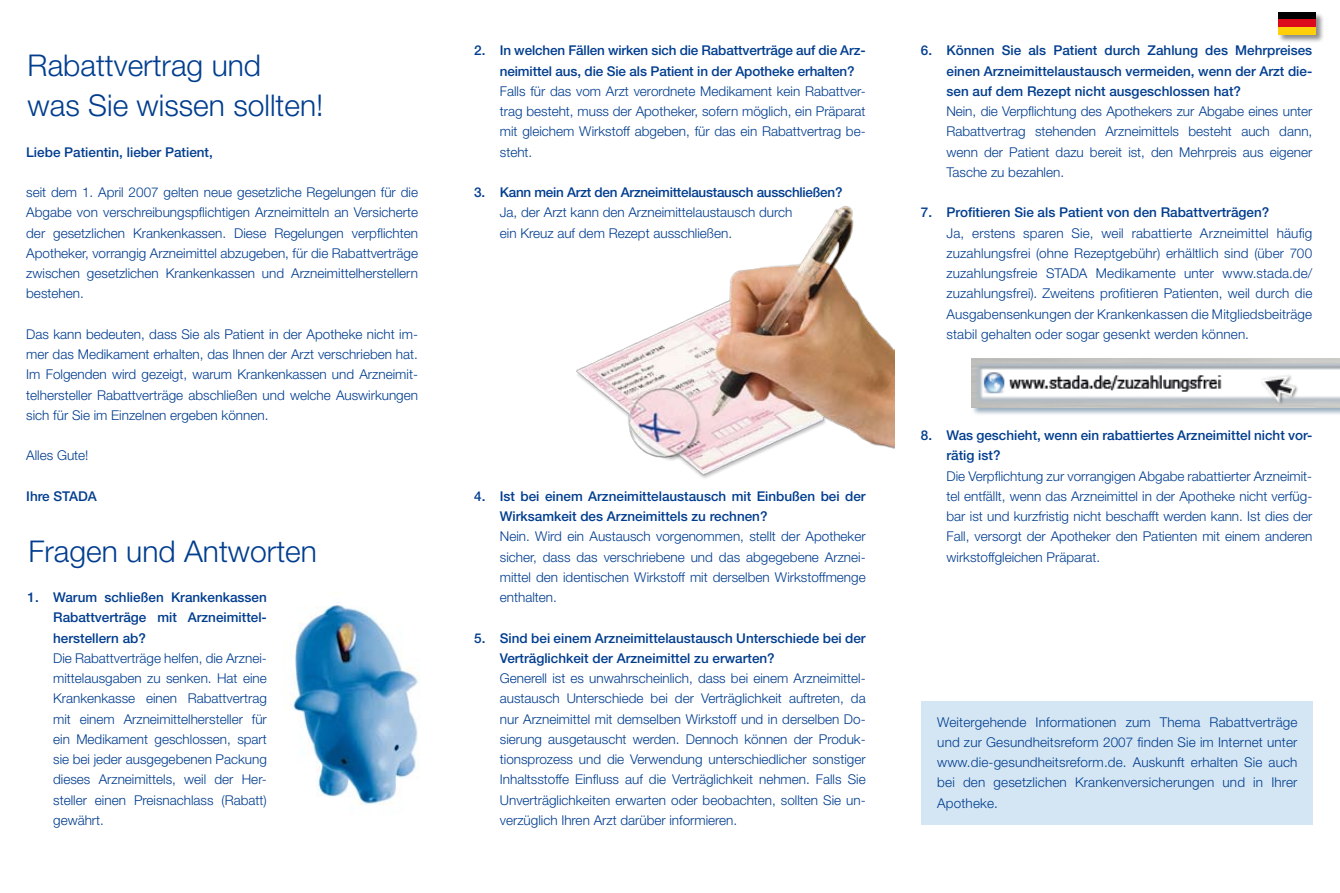
<style>
.page{position:relative;width:1340px;height:893px;background:#fff}
.page>*{position:absolute;margin:0;border:0;box-sizing:border-box;transform-origin:0 0}
.t1{font:300 30px/40.5px "Helvetica Neue LT Std";color:#003d8f}
.t2{font:300 13.5px/20.2px "Helvetica Neue LT Std";color:#003d8f;text-align:justify}
.t3{font:500 13.5px/20.2px "Helvetica Neue LT Std";color:#003d8f}
.t4{font:500 13.5px "Helvetica Neue LT Std";letter-spacing:-.02em;color:#003d8f}
</style>
<div class="page">
<div style="left:921px;top:702px;width:391px;height:123px;background:#d4e6f4"></div>
<img style="left:290px;top:605px;width:129px;height:204px">
<div style="left:1277px;top:12px;width:47px;height:32px;background:#000;opacity:.45"></div>
<div style="left:1278px;top:12px;width:37px;height:8px;background:#000"></div>
<div style="left:1278px;top:20px;width:37px;height:7px;background:#dc081b"></div>
<div style="left:1278px;top:27px;width:37px;height:8px;background:#ffcf09"></div>
<img style="left:576px;top:206px;width:318px;height:272px">
<div style="left:971px;top:358px;width:368px;height:58px;background:#567793;opacity:.6"></div>
<img style="left:971px;top:358px;width:368px;height:49px">
<h1 class="t1" style="left:28px;top:44px;width:297px">Rabattvertrag und<br>was Sie wissen sollten!</h1>
<p class="t3" style="left:26px;top:141px;width:188px">Liebe Patientin, lieber Patient,</p>
<p class="t2" style="left:26px;top:182px;width:393px">seit dem 1. April 2007 gelten neue gesetzliche Regelungen für die Abgabe von verschreibungspflichtigen Arzneimitteln an Versicherte der gesetzlichen Krankenkassen. Diese Regelungen verpflichten Apotheker, vorrangig Arzneimittel abzugeben, für die Rabattverträge zwischen gesetzlichen Krankenkassen und Arzneimittelherstellern bestehen.</p>
<p class="t2" style="left:26px;top:324px;width:393px">Das kann bedeuten, dass Sie als Patient in der Apotheke nicht im&shy;mer das Medikament erhalten, das Ihnen der Arzt verschrieben hat.<br>Im Folgenden wird gezeigt, warum Krankenkassen und Arzneimit&shy;telhersteller Rabattverträge abschließen und welche Auswirkungen sich für Sie im Einzelnen ergeben können.</p>
<p class="t2" style="left:26px;top:445px;width:64px">Alles Gute!</p>
<p class="t3" style="left:26px;top:486px;width:72px">Ihre STADA</p>
<h1 class="t1" style="left:28px;top:530px;width:290px">Fragen und Antworten</h1>
<p class="t3" style="left:53px;top:587px;width:215px;text-align:justify;text-indent:-26px">1. Warum schließen Krankenkassen Rabattverträge mit Arzneimittel&shy;herstellern ab?</p>
<p class="t2" style="left:53px;top:648px;width:215px">Die Rabattverträge helfen, die Arznei&shy;mittelausgaben zu senken. Hat eine Krankenkasse einen Rabattvertrag mit einem Arzneimittelhersteller für ein Medikament geschlossen, spart sie bei jeder ausgegebenen Packung dieses Arzneimittels, weil der Her&shy;steller einen Preisnachlass (Rabatt) gewährt.</p>
<p class="t3" style="left:500px;top:40px;width:367px;text-indent:-26px">2. In welchen Fällen wirken sich die Rabattverträge auf die Arz&shy;neimittel aus, die Sie als Patient in der Apotheke erhalten?</p>
<p class="t2" style="left:500px;top:81px;width:367px">Falls für das vom Arzt verordnete Medikament kein Rabattver&shy;trag besteht, muss der Apotheker, sofern möglich, ein Präparat mit gleichem Wirkstoff abgeben, für das ein Rabattvertrag be&shy;steht.</p>
<p class="t4" style="left:474px;top:184px;width:370px">3. Kann mein Arzt den Arzneimittelaustausch ausschließen?</p>
<p class="t2" style="left:500px;top:202px;width:294px">Ja, der Arzt kann den Arzneimittelaustausch durch ein Kreuz auf dem Rezept ausschließen.</p>
<p class="t3" style="left:500px;top:486px;width:367px;text-indent:-26px">4. Ist bei einem Arzneimittelaustausch mit Einbußen bei der<br>Wirksamkeit des Arzneimittels zu rechnen?</p>
<p class="t2" style="left:500px;top:526px;width:367px">Nein. Wird ein Austausch vorgenommen, stellt der Apotheker sicher, dass das verschriebene und das abgegebene Arznei&shy;mittel den identischen Wirkstoff mit derselben Wirkstoffmenge enthalten.</p>
<p class="t3" style="left:500px;top:627px;width:367px;text-indent:-26px">5. Sind bei einem Arzneimittelaustausch Unterschiede bei der<br>Verträglichkeit der Arzneimittel zu erwarten?</p>
<p class="t2" style="left:500px;top:668px;width:367px">Generell ist es unwahrscheinlich, dass bei einem Arzneimittel&shy;austausch Unterschiede bei der Verträglichkeit auftreten, da nur Arzneimittel mit demselben Wirkstoff und in derselben Do&shy;sierung ausgetauscht werden. Dennoch können der Produk&shy;tionsprozess und die Verwendung unterschiedlicher sonstiger Inhaltsstoffe Einfluss auf die Verträglichkeit nehmen. Falls Sie Unverträglichkeiten erwarten oder beobachten, sollten Sie un&shy;verzüglich Ihren Arzt darüber informieren.</p>
<p class="t3" style="left:946px;top:40px;width:367px;text-align:justify;text-indent:-26px">6. Können Sie als Patient durch Zahlung des Mehrpreises einen Arzneimittelaustausch vermeiden, wenn der Arzt die&shy;sen auf dem Rezept nicht ausgeschlossen hat?</p>
<p class="t2" style="left:946px;top:101px;width:367px">Nein, die Verpflichtung des Apothekers zur Abgabe eines unter Rabattvertrag stehenden Arzneimittels besteht auch dann, wenn der Patient dazu bereit ist, den Mehrpreis aus eigener Tasche zu bezahlen.</p>
<p class="t3" style="left:921px;top:202px;width:350px">7. Profitieren Sie als Patient von den Rabattverträgen?</p>
<p class="t2" style="left:946px;top:222px;width:367px">Ja, erstens sparen Sie, weil rabattierte Arzneimittel häufig zuzahlungsfrei (ohne Rezeptgebühr) erhältlich sind (über 700 zuzahlungsfreie STADA Medikamente unter www.stada.de/ zuzahlungsfrei). Zweitens profitieren Patienten, weil durch die Ausgabensenkungen der Krankenkassen die Mitgliedsbeiträge stabil gehalten oder sogar gesenkt werden können.</p>
<p class="t3" style="left:946px;top:425px;width:367px;text-indent:-26px">8. Was geschieht, wenn ein rabattiertes Arzneimittel nicht vor&shy;rätig ist?</p>
<p class="t2" style="left:946px;top:465px;width:367px">Die Verpflichtung zur vorrangigen Abgabe rabattierter Arzneimit&shy;tel entfällt, wenn das Arzneimittel in der Apotheke nicht verfüg&shy;bar ist und kurzfristig nicht beschafft werden kann. Ist dies der Fall, versorgt der Apotheker den Patienten mit einem anderen wirkstoffgleichen Präparat.</p>
<p class="t2" style="left:937px;top:711px;width:362px">Weitergehende Informationen zum Thema Rabattverträge und zur Gesundheitsreform 2007 finden Sie im Internet unter www.die-gesundheitsreform.de. Auskunft erhalten Sie auch bei den gesetzlichen Krankenversicherungen und in Ihrer Apotheke.</p>
</div>
